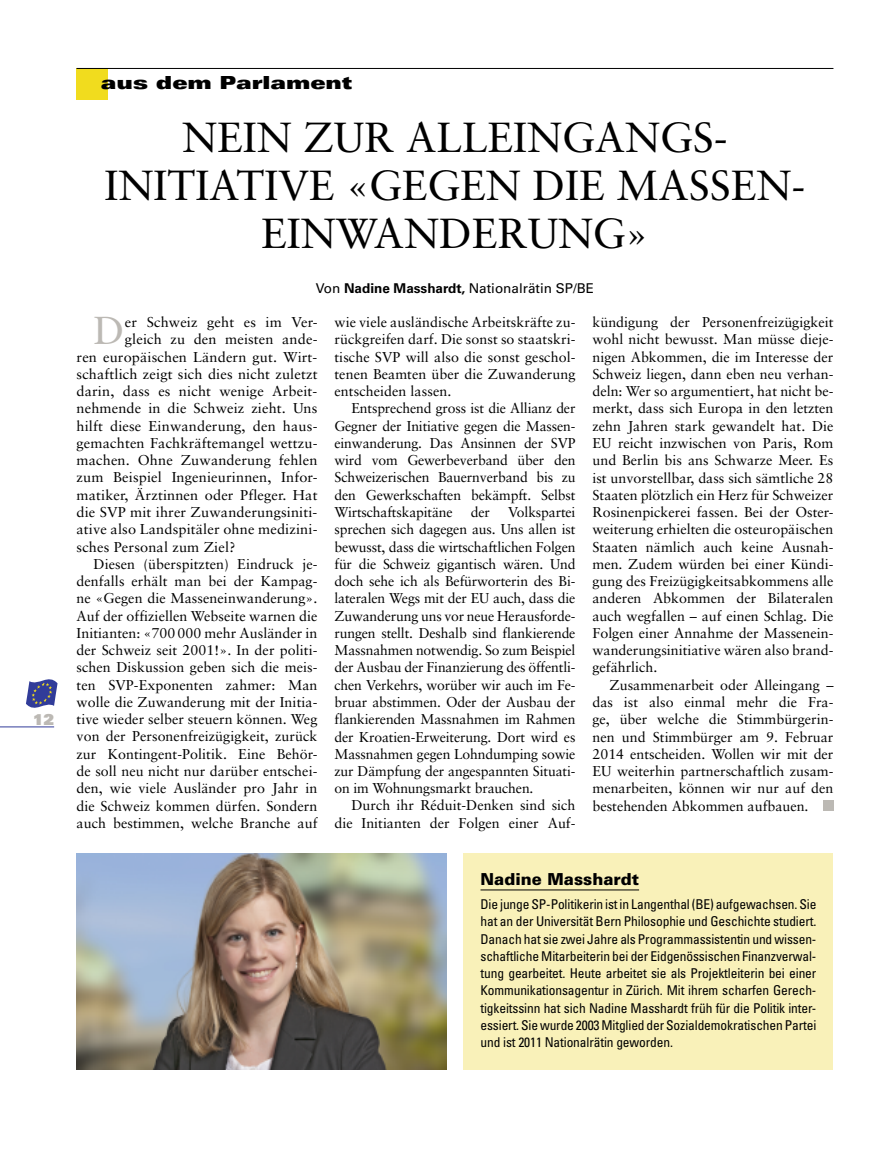
<style>
.page{position:relative;width:893px;height:1149px;background:#fff}
.page>*{position:absolute;margin:0;border:0;box-sizing:border-box;transform-origin:0 0}
.t1{font:42px "Sabon";color:#000}
.t2{font:39px "Sabon";color:#bcb9b4}
.t3{font:900 expanded 18px "Univers";color:#000}
.t4{font:900 16.5px "Univers";color:#000}
.t5{font:900 15px "Univers";color:#bcb9b4}
.t6{font:14.25px/17.2px "Sabon";letter-spacing:.005em;color:#000;text-align:justify}
.t7{font:condensed 13.5px/17.2px "Univers";letter-spacing:-.01em;color:#000;text-align:justify}
.t8{font:13.5px "Univers";color:#000}
.s1{font-weight:700}
</style>
<div class="page">
<hr style="left:0;top:726px;width:54px;height:1px;background:#313c99">
<svg style="left:26px;top:679px;width:32px;height:28px"></svg>
<div style="left:823px;top:799px;width:10px;height:11px;background:#bcb9b4"></div>
<div style="left:77px;top:68px;width:31px;height:31px;background:#f1dc1e"></div>
<div style="left:463px;top:853px;width:370px;height:216px;background:#f9f1b9"></div>
<img style="left:77px;top:853px;width:369px;height:216px">
<hr style="left:480px;top:889px;width:159px;height:1px;background:#000">
<hr style="left:77px;top:68px;width:756px;height:1px;background:#000">
<p class="t5" style="left:33px;top:709px;width:23px">12</p>
<p class="t3" style="left:101px;top:72px;width:252px">aus dem Parlament</p>
<h1 class="t1" style="left:182px;top:113px;width:61px">Nein</h1>
<h1 class="t1" style="left:303px;top:113px;width:31px">zur</h1>
<h1 class="t1" style="left:406px;top:113px;width:59px">Alleingangs</h1>
<h1 class="t1" style="left:714px;top:113px;width:15px">-</h1>
<h1 class="t1" style="left:104px;top:161px;width:184px">Initiative</h1>
<h1 class="t1" style="left:346px;top:161px;width:87px">«Gegen</h1>
<h1 class="t1" style="left:533px;top:161px;width:25px">die</h1>
<h1 class="t1" style="left:617px;top:161px;width:70px">Massen</h1>
<h1 class="t1" style="left:791px;top:161px;width:15px">-</h1>
<h1 class="t1" style="left:261px;top:209px;width:32px">einwanderung</h1>
<h1 class="t1" style="left:626px;top:209px;width:25px">»</h1>
<p class="t8" style="left:316px;top:279px;width:280px">Von <span class="s1">Nadine Masshardt,</span> Nationalrätin SP/BE</p>
<h2 class="t2" style="left:94px;top:307px;width:32px">D</h2>
<p class="t6" style="left:125px;top:313px;width:194px">er Schweiz geht es im Ver-</p>
<p class="t6" style="left:125px;top:330px;width:194px">gleich zu den meisten ande-</p>
<p class="t6" style="left:77px;top:348px;width:242px">ren europäischen Ländern gut. Wirt-</p>
<p class="t6" style="left:77px;top:365px;width:242px">schaftlich zeigt sich dies nicht zuletzt</p>
<p class="t6" style="left:77px;top:382px;width:242px">darin, dass es nicht wenige Arbeit-</p>
<p class="t6" style="left:77px;top:399px;width:242px">nehmende in die Schweiz zieht. Uns</p>
<p class="t6" style="left:77px;top:417px;width:242px">hilft diese Einwanderung, den haus-</p>
<p class="t6" style="left:77px;top:434px;width:242px">gemachten Fachkräftemangel wettzu-</p>
<p class="t6" style="left:77px;top:451px;width:242px">machen. Ohne Zuwanderung fehlen</p>
<p class="t6" style="left:77px;top:468px;width:242px">zum Beispiel Ingenieurinnen, Infor-</p>
<p class="t6" style="left:77px;top:486px;width:242px">matiker, Ärztinnen oder Pfleger. Hat</p>
<p class="t6" style="left:77px;top:503px;width:242px">die SVP mit ihrer Zuwanderungsiniti-</p>
<p class="t6" style="left:77px;top:520px;width:242px">ative also Landspitäler ohne medizini-</p>
<p class="t6" style="left:77px;top:537px;width:161px">sches Personal zum Ziel?</p>
<p class="t6" style="left:94px;top:555px;width:225px">Diesen (überspitzten) Eindruck je-</p>
<p class="t6" style="left:77px;top:572px;width:242px">denfalls erhält man bei der Kampag-</p>
<p class="t6" style="left:77px;top:589px;width:242px">ne «Gegen die Masseneinwanderung».</p>
<p class="t6" style="left:77px;top:606px;width:242px">Auf der offiziellen Webseite warnen die</p>
<p class="t6" style="left:77px;top:624px;width:242px">Initianten: «700000 mehr Ausländer in</p>
<p class="t6" style="left:77px;top:641px;width:242px">der Schweiz seit 2001!». In der politi-</p>
<p class="t6" style="left:77px;top:658px;width:242px">schen Diskussion geben sich die meis-</p>
<p class="t6" style="left:77px;top:675px;width:242px">ten SVP-Exponenten zahmer: Man</p>
<p class="t6" style="left:77px;top:693px;width:242px">wolle die Zuwanderung mit der Initia-</p>
<p class="t6" style="left:77px;top:710px;width:242px">tive wieder selber steuern können. Weg</p>
<p class="t6" style="left:77px;top:727px;width:242px">von der Personenfreizügigkeit, zurück</p>
<p class="t6" style="left:77px;top:744px;width:242px">zur Kontingent-Politik. Eine Behör-</p>
<p class="t6" style="left:77px;top:762px;width:242px">de soll neu nicht nur darüber entschei-</p>
<p class="t6" style="left:77px;top:779px;width:242px">den, wie viele Ausländer pro Jahr in</p>
<p class="t6" style="left:77px;top:796px;width:242px">die Schweiz kommen dürfen. Sondern</p>
<p class="t6" style="left:77px;top:813px;width:242px">auch bestimmen, welche Branche auf</p>
<p class="t6" style="left:334px;top:313px;width:242px">wie viele ausländische Arbeitskräfte zu&shy;rückgreifen darf. Die sonst so staatskri&shy;tische SVP will also die sonst geschol&shy;tenen Beamten über die Zuwanderung entscheiden lassen.</p>
<p class="t6" style="left:334px;top:399px;width:242px;text-indent:17px">Entsprechend gross ist die Allianz der Gegner der Initiative gegen die Massen&shy;einwanderung. Das Ansinnen der SVP wird vom Gewerbeverband über den Schweizerischen Bauernverband bis zu den Gewerkschaften bekämpft. Selbst Wirtschaftskapitäne</p>
<p class="t6" style="left:334px;top:503px;width:242px;text-indent:174px">Volkspartei sprechen sich dagegen aus. Uns allen ist bewusst, dass die wirtschaftlichen Folgen für die Schweiz gigantisch wären. Und doch sehe ich als Befürworterin des Bi&shy;lateralen Wegs mit der EU auch, dass die Zuwanderung uns vor neue Herausforde&shy;rungen stellt. Deshalb sind flankierende Massnahmen notwendig. So zum Beispiel der Ausbau der Finanzierung des öffentli&shy;chen Verkehrs, worüber wir auch im Fe&shy;bruar abstimmen. Oder der Ausbau der flankierenden Massnahmen im Rahmen der Kroatien-Erweiterung. Dort wird es Massnahmen gegen Lohndumping sowie zur Dämpfung der angespannten Situati&shy;on im Wohnungsmarkt brauchen.</p>
<p class="t6" style="left:334px;top:796px;width:242px;text-align:right">Durch ihr Réduit-Denken sind sich die Initianten der Folgen einer Auf-</p>
<p class="t6" style="left:471px;top:503px;width:21px">der</p>
<p class="t6" style="left:592px;top:313px;width:242px">kündigung der Personenfreizügigkeit wohl nicht bewusst. Man müsse dieje&shy;nigen Abkommen, die im Interesse der Schweiz liegen, dann eben neu verhan&shy;deln: Wer so argumentiert, hat nicht be&shy;merkt, dass sich Europa in den letzten zehn Jahren stark gewandelt hat. Die EU reicht inzwischen von Paris, Rom und Berlin bis ans Schwarze Meer. Es ist unvorstellbar, dass sich sämtliche 28<br>Staaten plötzlich ein Herz für Schweizer Rosinenpickerei fassen. Bei der Oster&shy;weiterung erhielten die osteuropäischen Staaten nämlich auch keine Ausnah&shy;men. Zudem würden bei einer Kündi&shy;gung des Freizügigkeitsabkommens alle anderen Abkommen der Bilateralen auch wegfallen – auf einen Schlag. Die Folgen einer Annahme der Massenein&shy;wanderungsinitiative wären also brand&shy;gefährlich.</p>
<p class="t6" style="left:592px;top:675px;width:242px;text-indent:17px">Zusammenarbeit oder Alleingang – das ist also einmal mehr die Fra&shy;ge, über welche die Stimmbürgerin&shy;nen und Stimmbürger am 9. Februar 2014 entscheiden. Wollen wir mit der EU weiterhin partnerschaftlich zusam&shy;menarbeiten, können wir nur auf den bestehenden Abkommen aufbauen.</p>
<p class="t4" style="left:480px;top:868px;width:160px">Nadine Masshardt</p>
<p class="t7" style="left:480px;top:895px;width:337px">Die junge SP-Politikerin ist in Langenthal (BE) aufgewachsen. Sie hat an der Universität Bern Philosophie und Geschichte studiert.<br>Danach hat sie zwei Jahre als Programmassistentin und wissen&shy;schaftliche Mitarbeiterin bei der Eidgenössischen Finanzverwal&shy;tung gearbeitet. Heute arbeitet sie als Projektleiterin bei einer Kommunikationsagentur in Zürich. Mit ihrem scharfen Gerech&shy;tigkeitssinn hat sich Nadine Masshardt früh für die Politik inter&shy;essiert. Sie wurde 2003 Mitglied der Sozialdemokratischen Partei und ist 2011 Nationalrätin geworden.</p>
</div>
